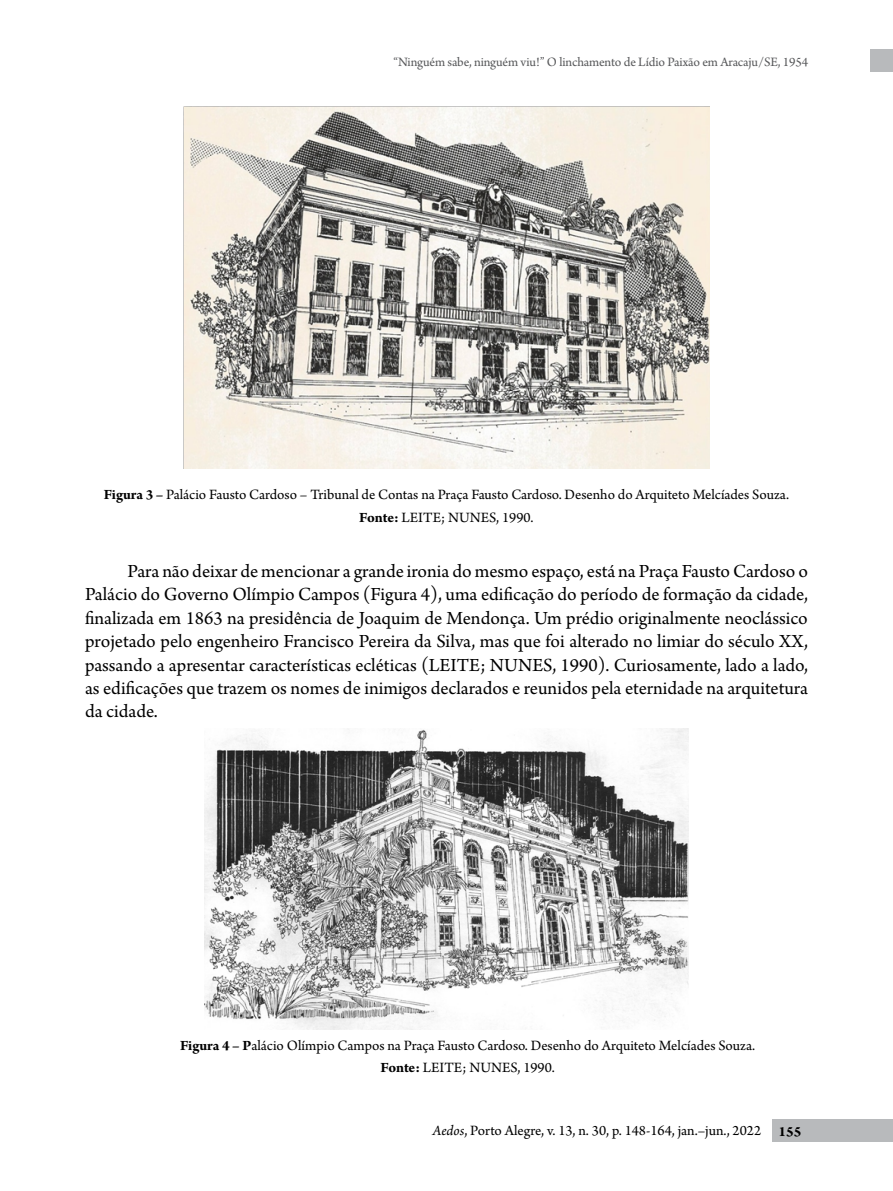
<style>
.page{position:relative;width:893px;height:1191px;background:#fff}
.page>*{position:absolute;margin:0;border:0;box-sizing:border-box;transform-origin:0 0}
.t1{font:19.5px/23.4px "Arno Pro";color:#000;text-align:justify}
.t2{font:15px/22.2px "Arno Pro";color:#000;text-align:center}
.t3{font:13.5px "Arno Pro";letter-spacing:-.01em;color:#58595b}
.s1{font-weight:700}
.s2{font-style:italic}
</style>
<div class="page">
<div style="left:772px;top:1119px;width:121px;height:23px;background:#b8babc"></div>
<div style="left:870px;top:49px;width:23px;height:23px;background:#b8babc"></div>
<img style="left:184px;top:106px;width:525px;height:362px">
<img style="left:204px;top:728px;width:484px;height:301px">
<p class="t3" style="left:393px;top:54px;width:416px">“Ninguém sabe, ninguém viu!” O linchamento de Lídio Paixão em Aracaju/SE, 1954</p>
<p class="t2" style="left:104px;top:484px;width:687px"><span class="s1">Figura 3 –</span> Palácio Fausto Cardoso – Tribunal de Contas na Praça Fausto Cardoso. Desenho do Arquiteto Melcíades Souza.<br><span class="s1">Fonte:</span> LEITE; NUNES, 1990.</p>
<p class="t1" style="left:85px;top:560px;width:725px;text-indent:43px">Para não deixar de mencionar a grande ironia do mesmo espaço, está na Praça Fausto Cardoso o Palácio do Governo Olímpio Campos (Figura 4), uma edificação do período de formação da cidade, finalizada em 1863 na presidência de Joaquim de Mendonça. Um prédio originalmente neoclássico projetado pelo engenheiro Francisco Pereira da Silva, mas que foi alterado no limiar do século XX, passando a apresentar características ecléticas (LEITE; NUNES, 1990). Curiosamente, lado a lado, as edificações que trazem os nomes de inimigos declarados e reunidos pela eternidade na arquitetura da cidade.</p>
<p class="t2" style="left:180px;top:1035px;width:576px"><span class="s1">Figura 4 – P</span>alácio Olímpio Campos na Praça Fausto Cardoso. Desenho do Arquiteto Melcíades Souza.<br><span class="s1">Fonte:</span> LEITE; NUNES, 1990.</p>
<p class="t2" style="left:432px;top:1120px;width:370px"><span class="s2">Aedos</span>, Porto Alegre, v. 13, n. 30, p. 148-164, jan.–jun., 2022 <span class="s1">155</span></p>
</div>
